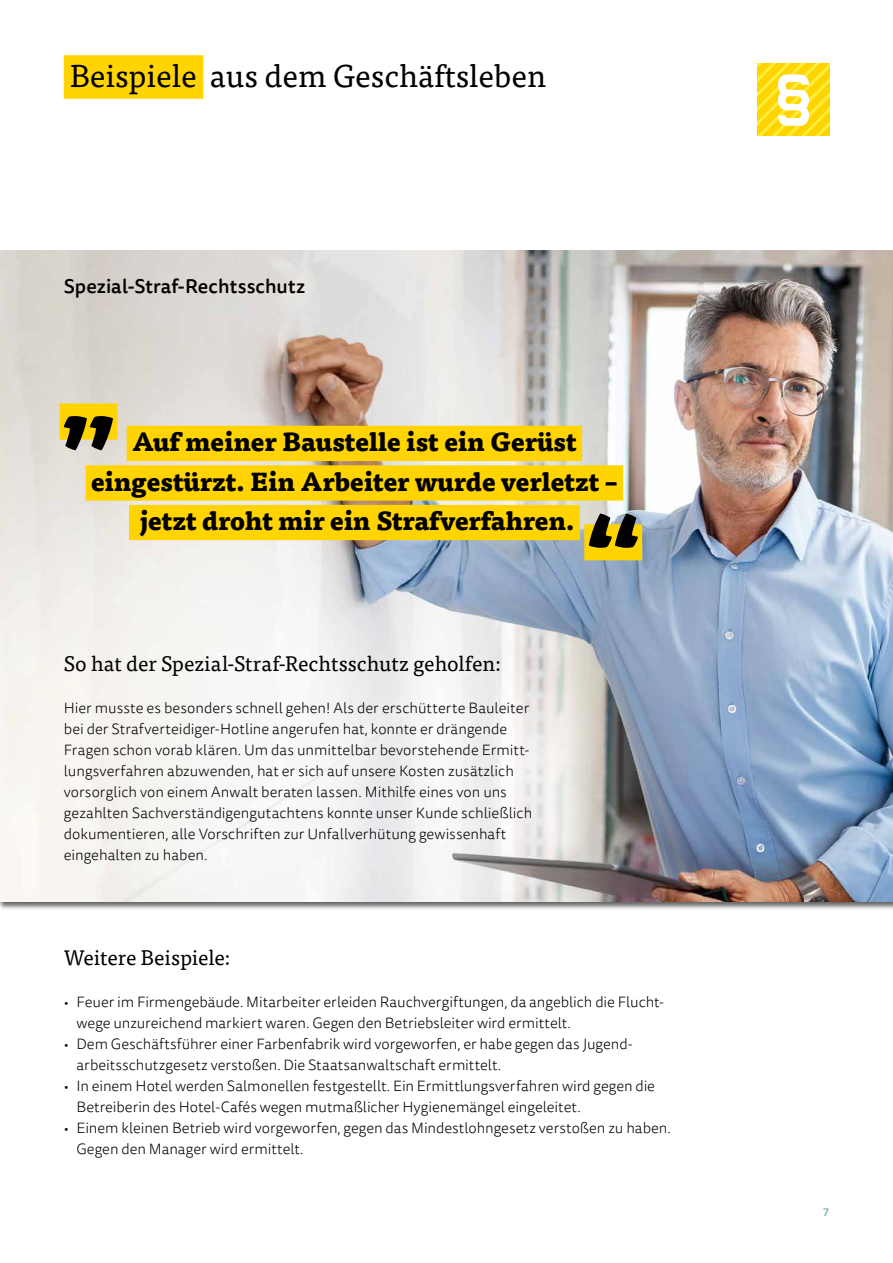
<style>
.page{position:relative;width:893px;height:1263px;background:#fff}
.page>*{position:absolute;margin:0;border:0;box-sizing:border-box;transform-origin:0 0}
.t1{font:900 87px "Tisa OT";color:#000}
.t2{font:31.5px "Tisa OT";color:#000}
.t3{font:800 25.5px/39.6px "Tisa OT";color:#000;text-align:center}
.t4{font:21px "Tisa OT";color:#000}
.t5{font:500 19.5px "Tisa Sans OT";letter-spacing:.005em;color:#000}
.t6{font:300 15px/21px "Tisa Sans OT";color:#000}
.t7{font:500 11.25px "Tisa Sans OT";color:#7db392}
</style>
<div class="page">
<img style="left:0;top:251px;width:893px;height:651px">
<div style="left:64px;top:55px;width:139px;height:44px;background:#ffd400"></div>
<div style="left:127px;top:426px;width:455px;height:35px;background:#ffd400"></div>
<div style="left:86px;top:465px;width:537px;height:36px;background:#ffd400"></div>
<div style="left:129px;top:505px;width:451px;height:35px;background:#ffd400"></div>
<div style="left:60px;top:403px;width:57px;height:36px;background:#ffd400"></div>
<div style="left:584px;top:524px;width:58px;height:36px;background:#ffd400"></div>
<img style="left:757px;top:64px;width:72px;height:72px">
<svg style="left:778px;top:74px;width:31px;height:52px"></svg>
<h2 class="t2" style="left:70px;top:57px;width:478px">Beispiele aus dem Geschäftsleben</h2>
<h3 class="t5" style="left:64px;top:274px;width:243px">Spezial-Straf-Rechtsschutz</h3>
<h1 class="t1" style="left:60px;top:339px;width:56px">„</h1>
<h3 class="t3" style="left:91px;top:423px;width:528px">Auf meiner Baustelle ist ein Gerüst eingestürzt. Ein Arbeiter wurde verletzt – jetzt droht mir ein Strafverfahren.</h3>
<h1 class="t1" style="left:642px;top:624px;width:56px;rotate:-180deg">„</h1>
<h3 class="t4" style="left:64px;top:651px;width:439px">So hat der Spezial-Straf-Rechtsschutz geholfen:</h3>
<p class="t6" style="left:64px;top:698px;width:470px">Hier musste es besonders schnell gehen! Als der erschütterte Bauleiter bei der Strafverteidiger-Hotline angerufen hat, konnte er drängende Fragen schon vorab klären. Um das unmittelbar bevorstehende Ermitt&shy;lungsverfahren abzuwenden, hat er sich auf unsere Kosten zusätzlich vorsorglich von einem Anwalt beraten lassen. Mithilfe eines von uns gezahlten Sachverständigengutachtens konnte unser Kunde schließlich dokumentieren, alle Vorschriften zur Unfallverhütung gewissenhaft eingehalten zu haben.</p>
<h3 class="t4" style="left:64px;top:945px;width:168px">Weitere Beispiele:</h3>
<p class="t6" style="left:77px;top:992px;width:589px;text-indent:-13px">• Feuer im Firmengebäude. Mitarbeiter erleiden Rauchvergiftungen, da angeblich die Flucht&shy;wege unzureichend markiert waren. Gegen den Betriebsleiter wird ermittelt.</p>
<p class="t6" style="left:77px;top:1034px;width:556px;text-indent:-13px">• Dem Geschäftsführer einer Farbenfabrik wird vorgeworfen, er habe gegen das Jugend&shy;arbeitsschutzgesetz verstoßen. Die Staatsanwaltschaft ermittelt.</p>
<p class="t6" style="left:77px;top:1076px;width:580px;text-indent:-13px">• In einem Hotel werden Salmonellen festgestellt. Ein Ermittlungsverfahren wird gegen die<br>Betreiberin des Hotel-Cafés wegen mutmaßlicher Hygienemängel eingeleitet.</p>
<p class="t6" style="left:77px;top:1118px;width:596px;text-indent:-13px">• Einem kleinen Betrieb wird vorgeworfen, gegen das Mindestlohngesetz verstoßen zu haben.<br>Gegen den Manager wird ermittelt.</p>
<p class="t7" style="left:823px;top:1205px;width:7px">7</p>
</div>
